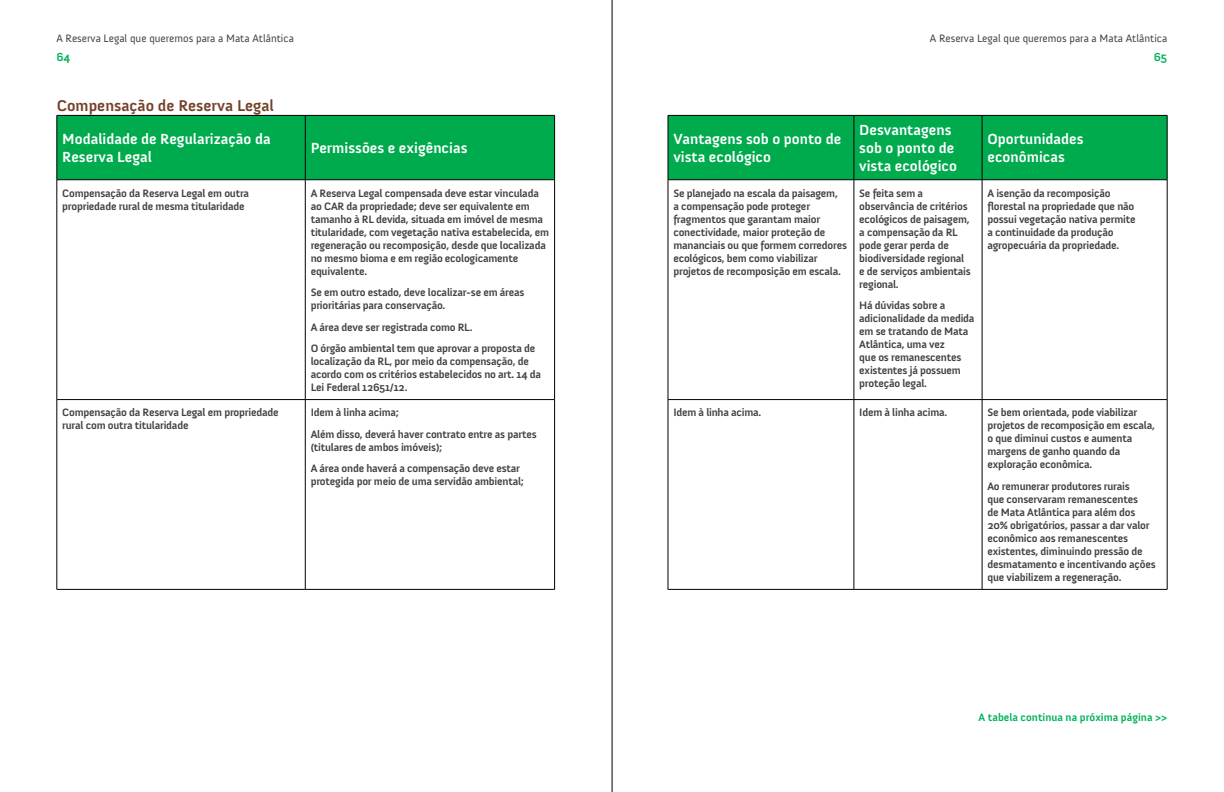
<style>
.page{position:relative;width:1224px;height:792px;background:#fff}
.page>*{position:absolute;margin:0;border:0;box-sizing:border-box;transform-origin:0 0}
.t1{font:700 16px "Anivers";color:#74412a}
.t2{font:700 15px/18px "Anivers";color:#fff}
.t3{font:700 12px "Anivers";color:#00b15a}
.t4{font:700 11px/13px "Anivers";letter-spacing:-.02em;color:#414042}
.t5{font:11px "Anivers";color:#414042}
.t6{font:700 11px "Anivers";color:#00b15a}
</style>
<div class="page">
<svg style="left:58px;top:115px;width:1109px;height:65px;background:#1ab15f"></svg>
<hr style="left:57px;top:115px;width:248px;height:1px;background:#000">
<hr style="left:305px;top:115px;width:250px;height:1px;background:#000">
<hr style="left:305px;top:116px;width:1px;height:64px;background:#000">
<hr style="left:554px;top:116px;width:1px;height:64px;background:#000">
<hr style="left:668px;top:115px;width:186px;height:1px;background:#000">
<hr style="left:668px;top:116px;width:1px;height:64px;background:#000">
<hr style="left:854px;top:115px;width:128px;height:1px;background:#000">
<hr style="left:854px;top:116px;width:1px;height:64px;background:#000">
<hr style="left:982px;top:115px;width:185px;height:1px;background:#000">
<hr style="left:982px;top:116px;width:1px;height:64px;background:#000">
<hr style="left:1167px;top:116px;width:1px;height:64px;background:#000">
<hr style="left:57px;top:180px;width:248px;height:1px;background:#000">
<hr style="left:305px;top:180px;width:250px;height:1px;background:#000">
<hr style="left:305px;top:180px;width:1px;height:219px;background:#000">
<hr style="left:554px;top:180px;width:1px;height:219px;background:#000">
<hr style="left:668px;top:180px;width:186px;height:1px;background:#000">
<hr style="left:668px;top:180px;width:1px;height:219px;background:#000">
<hr style="left:854px;top:180px;width:128px;height:1px;background:#000">
<hr style="left:854px;top:180px;width:1px;height:219px;background:#000">
<hr style="left:982px;top:180px;width:185px;height:1px;background:#000">
<hr style="left:982px;top:180px;width:1px;height:219px;background:#000">
<hr style="left:1167px;top:180px;width:1px;height:219px;background:#000">
<hr style="left:57px;top:399px;width:248px;height:1px;background:#000">
<hr style="left:305px;top:399px;width:250px;height:1px;background:#000">
<hr style="left:305px;top:400px;width:1px;height:189px;background:#000">
<hr style="left:554px;top:400px;width:1px;height:189px;background:#000">
<hr style="left:668px;top:399px;width:186px;height:1px;background:#000">
<hr style="left:668px;top:400px;width:1px;height:189px;background:#000">
<hr style="left:854px;top:399px;width:128px;height:1px;background:#000">
<hr style="left:854px;top:400px;width:1px;height:189px;background:#000">
<hr style="left:982px;top:399px;width:185px;height:1px;background:#000">
<hr style="left:982px;top:400px;width:1px;height:189px;background:#000">
<hr style="left:1167px;top:400px;width:1px;height:189px;background:#000">
<hr style="left:57px;top:589px;width:248px;height:1px;background:#000">
<hr style="left:305px;top:589px;width:250px;height:1px;background:#000">
<hr style="left:668px;top:589px;width:186px;height:1px;background:#000">
<hr style="left:854px;top:589px;width:128px;height:1px;background:#000">
<hr style="left:982px;top:589px;width:185px;height:1px;background:#000">
<hr style="left:57px;top:116px;width:1px;height:64px;background:#000">
<hr style="left:57px;top:180px;width:1px;height:219px;background:#000">
<hr style="left:57px;top:400px;width:1px;height:189px;background:#000">
<hr style="left:612px;top:0;width:1px;height:792px;background:#000">
<p class="t5" style="left:56px;top:33px;width:239px">A Reserva Legal que queremos para a Mata Atlântica</p>
<p class="t5" style="left:930px;top:33px;width:239px">A Reserva Legal que queremos para a Mata Atlântica</p>
<p class="t3" style="left:56px;top:51px;width:16px">64</p>
<p class="t3" style="left:1154px;top:51px;width:15px">65</p>
<h1 class="t1" style="left:57px;top:97px;width:219px">Compensação de Reserva Legal</h1>
<h2 class="t2" style="left:62px;top:130px;width:210px">Modalidade de Regularização da<br>Reserva Legal</h2>
<h2 class="t2" style="left:311px;top:139px;width:158px">Permissões e exigências</h2>
<h2 class="t2" style="left:673px;top:130px;width:169px">Vantagens sob o ponto de vista ecológico</h2>
<h2 class="t2" style="left:859px;top:121px;width:99px">Desvantagens sob o ponto de vista ecológico</h2>
<h2 class="t2" style="left:987px;top:130px;width:98px">Oportunidades econômicas</h2>
<p class="t4" style="left:62px;top:187px;width:188px">Compensação da Reserva Legal em outra propriedade rural de mesma titularidade</p>
<p class="t4" style="left:311px;top:187px;width:240px">A Reserva Legal compensada deve estar vinculada ao CAR da propriedade; deve ser equivalente em tamanho à RL devida, situada em imóvel de mesma titularidade, com vegetação nativa estabelecida, em regeneração ou recomposição, desde que localizada no mesmo bioma e em região ecologicamente equivalente.</p>
<p class="t4" style="left:311px;top:286px;width:215px">Se em outro estado, deve localizar-se em áreas prioritárias para conservação.</p>
<p class="t4" style="left:311px;top:316px;width:226px;line-height:21.5px">A área deve ser registrada como RL.<br>O órgão ambiental tem que aprovar a proposta de</p>
<p class="t4" style="left:311px;top:355px;width:232px">localização da RL, por meio da compensação, de acordo com os critérios estabelecidos no art. 14 da<br>Lei Federal 12651/12.</p>
<p class="t4" style="left:673px;top:187px;width:175px">Se planejado na escala da paisagem,<br>a compensação pode proteger fragmentos que garantam maior conectividade, maior proteção de mananciais ou que formem corredores ecológicos, bem como viabilizar projetos de recomposição em escala.</p>
<p class="t4" style="left:859px;top:187px;width:113px">Se feita sem a observância de critérios ecológicos de paisagem, a compensação da RL pode gerar perda de biodiversidade regional e de serviços ambientais regional.</p>
<p class="t4" style="left:859px;top:299px;width:117px">Há dúvidas sobre a adicionalidade da medida em se tratando de Mata<br>Atlântica, uma vez<br>que os remanescentes existentes já possuem proteção legal.</p>
<p class="t4" style="left:987px;top:187px;width:150px">A isenção da recomposição florestal na propriedade que não possui vegetação nativa permite a continuidade da produção agropecuária da propriedade.</p>
<p class="t4" style="left:62px;top:406px;width:218px">Compensação da Reserva Legal em propriedade rural com outra titularidade</p>
<p class="t4" style="left:311px;top:402px;width:228px;line-height:21.5px">Idem à linha acima;<br>Além disso, deverá haver contrato entre as partes</p>
<p class="t4" style="left:311px;top:437px;width:211px;line-height:21.5px">(titulares de ambos imóveis);<br>A área onde haverá a compensação deve estar</p>
<p class="t4" style="left:311px;top:475px;width:215px">protegida por meio de uma servidão ambiental;</p>
<p class="t4" style="left:673px;top:406px;width:90px">Idem à linha acima.</p>
<p class="t4" style="left:859px;top:406px;width:90px">Idem à linha acima.</p>
<p class="t4" style="left:987px;top:406px;width:169px">Se bem orientada, pode viabilizar projetos de recomposição em escala, o que diminui custos e aumenta margens de ganho quando da exploração econômica.</p>
<p class="t4" style="left:987px;top:480px;width:170px">Ao remunerar produtores rurais<br>que conservaram remanescentes<br>de Mata Atlântica para além dos<br>20% obrigatórios, passar a dar valor econômico aos remanescentes existentes, diminuindo pressão de desmatamento e incentivando ações que viabilizem a regeneração.</p>
<p class="t6" style="left:979px;top:712px;width:190px">A tabela continua na próxima página &gt;&gt;</p>
</div>
